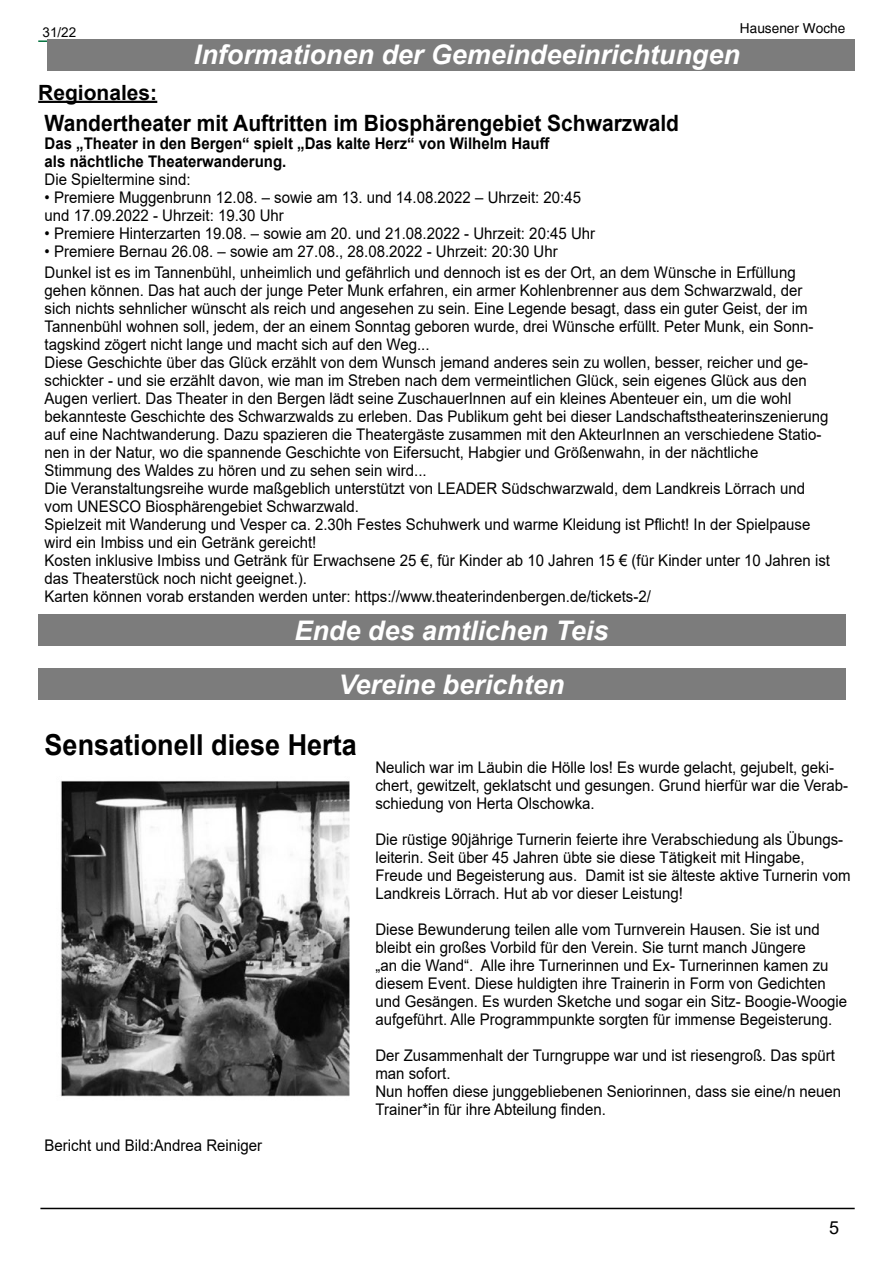
<style>
.page{position:relative;width:893px;height:1263px;background:#fff}
.page>*{position:absolute;margin:0;border:0;box-sizing:border-box;transform-origin:0 0}
.t1{font:700 28.95px "Arial";color:#000;scale:.93 1}
.t2{font:italic 700 27px "Arial";color:#fff}
.t3{font:700 22.5px "Arial";color:#000;scale:.93 1}
.t4{font:700 21px "Arial";color:#000}
.t5{font:18px "Arial";color:#000}
.t6{font:16.05px/18px "Arial";color:#000;scale:.93 1}
.t7{font:700 16.05px/18px "Arial";color:#000;scale:.93 1}
.t8{font:13.65px "Helvetica";color:#000}
.t9{font:13.5px "Arial";color:#000}
</style>
<div class="page">
<hr style="left:40px;top:1208px;width:815px;height:1px;background:#000">
<div style="left:47px;top:39px;width:807px;height:31px;background:#7c7c7c"></div>
<div style="left:38px;top:614px;width:807px;height:31px;background:#7c7c7c"></div>
<hr style="left:38px;top:101px;width:119px;height:2px;background:#000">
<div style="left:38px;top:668px;width:807px;height:31px;background:#7c7c7c"></div>
<img style="left:60px;top:780px;width:290px;height:317px">
<p class="t9" style="left:43px;top:23px;width:35px">31/22</p>
<h3 class="t4" style="left:38px;top:77px;width:121px">Regionales:</h3>
<p class="t8" style="left:740px;top:21px;width:107px">Hausener Woche</p>
<h2 class="t2" style="left:194px;top:36px;width:548px">Informationen der Gemeindeeinrichtungen</h2>
<h3 class="t3" style="left:45px;top:107px;width:684px">Wandertheater mit Auftritten im Biosphärengebiet Schwarzwald</h3>
<p class="t7" style="left:45px;top:134px;width:545px">Das „Theater in den Bergen“ spielt „Das kalte Herz“ von Wilhelm Hauff als nächtliche Theaterwanderung.</p>
<p class="t6" style="left:45px;top:170px;width:158px">Die Spieltermine sind:</p>
<p class="t6" style="left:45px;top:188px;width:578px">• Premiere Muggenbrunn 12.08. – sowie am 13. und 14.08.2022 – Uhrzeit: 20:45 und 17.09.2022 - Uhrzeit: 19.30 Uhr</p>
<p class="t6" style="left:45px;top:224px;width:593px">• Premiere Hinterzarten 19.08. – sowie am 20. und 21.08.2022 - Uhrzeit: 20:45 Uhr</p>
<p class="t6" style="left:45px;top:241px;width:809px;line-height:21px">• Premiere Bernau 26.08. – sowie am 27.08., 28.08.2022 - Uhrzeit: 20:30 Uhr<br>Dunkel ist es im Tannenbühl, unheimlich und gefährlich und dennoch ist es der Ort, an dem Wünsche in Erfüllung</p>
<p class="t6" style="left:45px;top:281px;width:846px">gehen können. Das hat auch der junge Peter Munk erfahren, ein armer Kohlenbrenner aus dem Schwarzwald, der sich nichts sehnlicher wünscht als reich und angesehen zu sein. Eine Legende besagt, dass ein guter Geist, der im Tannenbühl wohnen soll, jedem, der an einem Sonntag geboren wurde, drei Wünsche erfüllt. Peter Munk, ein Sonn&shy;tagskind zögert nicht lange und macht sich auf den Weg...<br>Diese Geschichte über das Glück erzählt von dem Wunsch jemand anderes sein zu wollen, besser, reicher und ge&shy;schickter - und sie erzählt davon, wie man im Streben nach dem vermeintlichen Glück, sein eigenes Glück aus den Augen verliert. Das Theater in den Bergen lädt seine ZuschauerInnen auf ein kleines Abenteuer ein, um die wohl bekannteste Geschichte des Schwarzwalds zu erleben. Das Publikum geht bei dieser Landschaftstheaterinszenierung auf eine Nachtwanderung. Dazu spazieren die Theatergäste zusammen mit den AkteurInnen an verschiedene Statio&shy;nen in der Natur, wo die spannende Geschichte von Eifersucht, Habgier und Größenwahn, in der nächtliche<br>Stimmung des Waldes zu hören und zu sehen sein wird...<br>Die Veranstaltungsreihe wurde maßgeblich unterstützt von LEADER Südschwarzwald, dem Landkreis Lörrach und vom UNESCO Biosphärengebiet Schwarzwald.<br>Spielzeit mit Wanderung und Vesper ca. 2.30h Festes Schuhwerk und warme Kleidung ist Pflicht! In der Spielpause wird ein Imbiss und ein Getränk gereicht!<br>Kosten inklusive Imbiss und Getränk für Erwachsene 25 €, für Kinder ab 10 Jahren 15 € (für Kinder unter 10 Jahren ist das Theaterstück noch nicht geeignet.).<br>Karten können vorab erstanden werden unter: https://www.theaterindenbergen.de/tickets-2/</p>
<h2 class="t2" style="left:294px;top:613px;width:316px">Ende des amtlichen Teis</h2>
<h2 class="t2" style="left:339px;top:667px;width:227px">Vereine berichten</h2>
<h1 class="t1" style="left:45px;top:724px;width:337px">Sensationell diese Herta</h1>
<p class="t6" style="left:375px;top:758px;width:510px">Neulich war im Läubin die Hölle los! Es wurde gelacht, gejubelt, geki&shy;chert, gewitzelt, geklatscht und gesungen. Grund hierfür war die Verab&shy;schiedung von Herta Olschowka.</p>
<p class="t6" style="left:375px;top:830px;width:512px">Die rüstige 90jährige Turnerin feierte ihre Verabschiedung als Übungs&shy;leiterin. Seit über 45 Jahren übte sie diese Tätigkeit mit Hingabe, Freude und Begeisterung aus. Damit ist sie älteste aktive Turnerin vom Landkreis Lörrach. Hut ab vor dieser Leistung!</p>
<p class="t6" style="left:375px;top:920px;width:509px">Diese Bewunderung teilen alle vom Turnverein Hausen. Sie ist und bleibt ein großes Vorbild für den Verein. Sie turnt manch Jüngere<br>„an die Wand“. Alle ihre Turnerinnen und Ex- Turnerinnen kamen zu diesem Event. Diese huldigten ihre Trainerin in Form von Gedichten und Gesängen. Es wurden Sketche und sogar ein Sitz- Boogie-Woogie aufgeführt. Alle Programmpunkte sorgten für immense Begeisterung.</p>
<p class="t6" style="left:375px;top:1046px;width:502px">Der Zusammenhalt der Turngruppe war und ist riesengroß. Das spürt man sofort.<br>Nun hoffen diese junggebliebenen Seniorinnen, dass sie eine/n neuen Trainer*in für ihre Abteilung finden.</p>
<p class="t6" style="left:45px;top:1136px;width:235px">Bericht und Bild:Andrea Reiniger</p>
<p class="t5" style="left:829px;top:1215px;width:12px">5</p>
</div>
